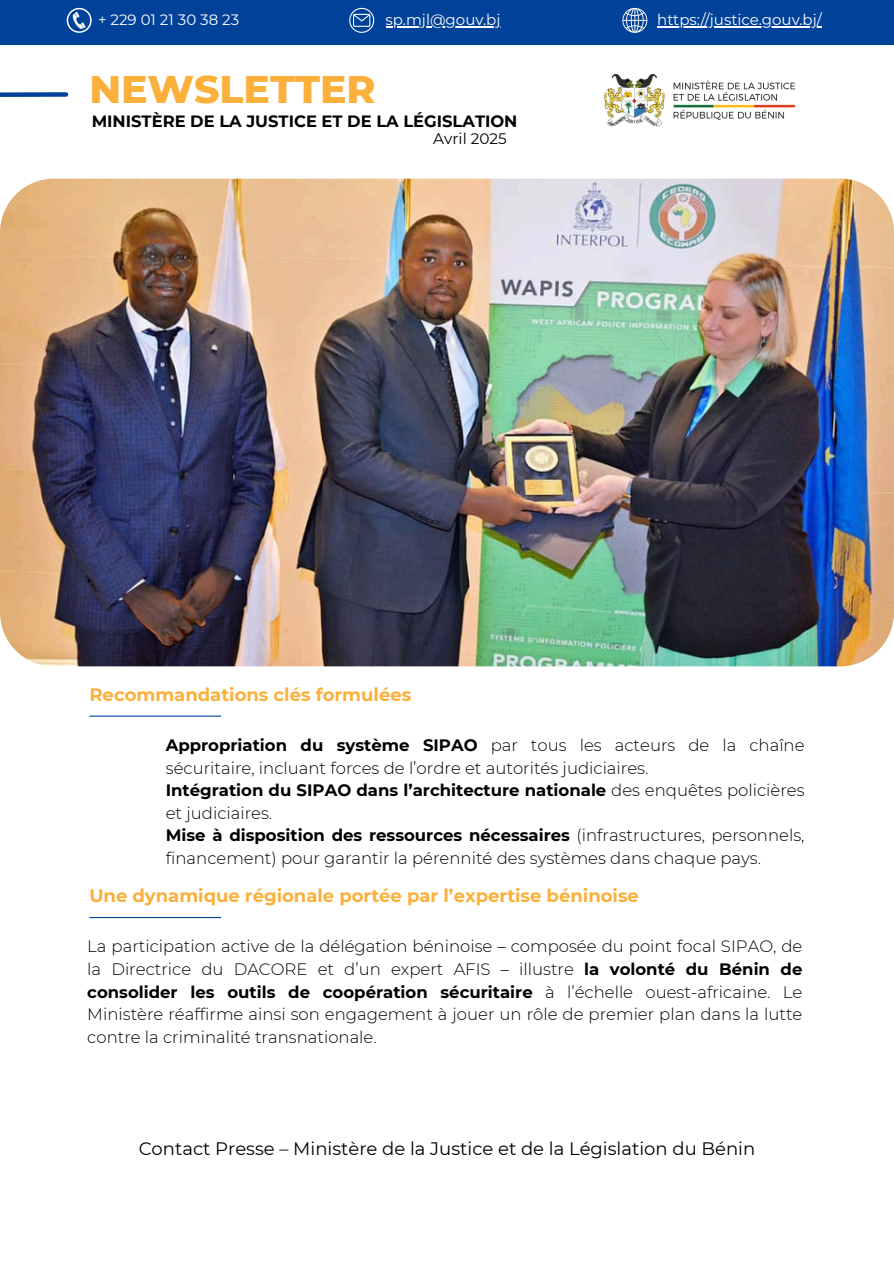
<style>
.page{position:relative;width:894px;height:1264px;background:#fff}
.page>*{position:absolute;margin:0;border:0;box-sizing:border-box;transform-origin:0 0}
.t1{font:800 39.3px "Montserrat";color:#fbb03b}
.t2{font:700 18px "Montserrat";color:#fbb03b}
.t3{font:18px "Montserrat";color:#000}
.t4{font:300 16.5px/22.5px "Montserrat";color:#000}
.t5{font:700 16.35px "Montserrat";color:#000}
.t6{font:15.15px "Montserrat";color:#000}
.t7{font:15px "Montserrat";color:#fff}
.s1{font-weight:700}
</style>
<div class="page">
<img style="left:0;top:179px;width:893px;height:487px;border-radius:54px">
<img style="left:603px;top:73px;width:193px;height:54px">
<svg style="left:0;top:92px;width:69px;height:5px"></svg>
<div style="left:0;top:0;width:893px;height:45px;background:#004299"></div>
<svg style="left:67px;top:8px;width:24px;height:25px"></svg>
<svg style="left:349px;top:8px;width:25px;height:25px"></svg>
<svg style="left:622px;top:8px;width:25px;height:25px"></svg>
<hr style="left:657px;top:26px;width:164px;height:1px;background:#fff">
<hr style="left:385px;top:26px;width:115px;height:1px;background:#fff">
<hr style="left:89px;top:715px;width:132px;height:1px;background:#004299">
<hr style="left:89px;top:917px;width:132px;height:1px;background:#004299">
<p class="t7" style="left:98px;top:10px;width:143px">+ 229 01 21 30 38 23</p>
<p class="t7" style="left:385px;top:10px;width:116px">sp.mjl@gouv.bj</p>
<p class="t7" style="left:657px;top:10px;width:166px">https://justice.gouv.bj/</p>
<p class="t1" style="left:89px;top:64px;width:288px">NEWSLETTER</p>
<p class="t5" style="left:92px;top:111px;width:427px">MINISTÈRE DE LA JUSTICE ET DE LA LÉGISLATION</p>
<p class="t6" style="left:433px;top:130px;width:75px">Avril 2025</p>
<h1 class="t2" style="left:89px;top:683px;width:323px">Recommandations clés formulées</h1>
<p class="t4" style="left:166px;top:734px;width:640px"><span class="s1">Appropriation du système SIPAO</span> par tous les acteurs de la chaîne sécuritaire, incluant forces de l’ordre et autorités judiciaires.<br><span class="s1">Intégration du SIPAO dans l’architecture nationale</span> des enquêtes policières et judiciaires.<br><span class="s1">Mise à disposition des ressources nécessaires</span> (infrastructures, personnels, financement) pour garantir la pérennité des systèmes dans chaque pays.</p>
<p class="t2" style="left:89px;top:884px;width:551px">Une dynamique régionale portée par l’expertise béninoise</p>
<h2 class="t4" style="left:87px;top:935px;width:716px;text-align:justify">La participation active de la délégation béninoise – composée du point focal SIPAO, de la Directrice du DACORE et d’un expert AFIS – illustre <span class="s1">la volonté du Bénin de consolider les outils de coopération sécuritaire</span> à l’échelle ouest-africaine. Le Ministère réaffirme ainsi son engagement à jouer un rôle de premier plan dans la lutte contre la criminalité transnationale.</h2>
<p class="t3" style="left:139px;top:1137px;width:618px">Contact Presse – Ministère de la Justice et de la Législation du Bénin</p>
</div>
